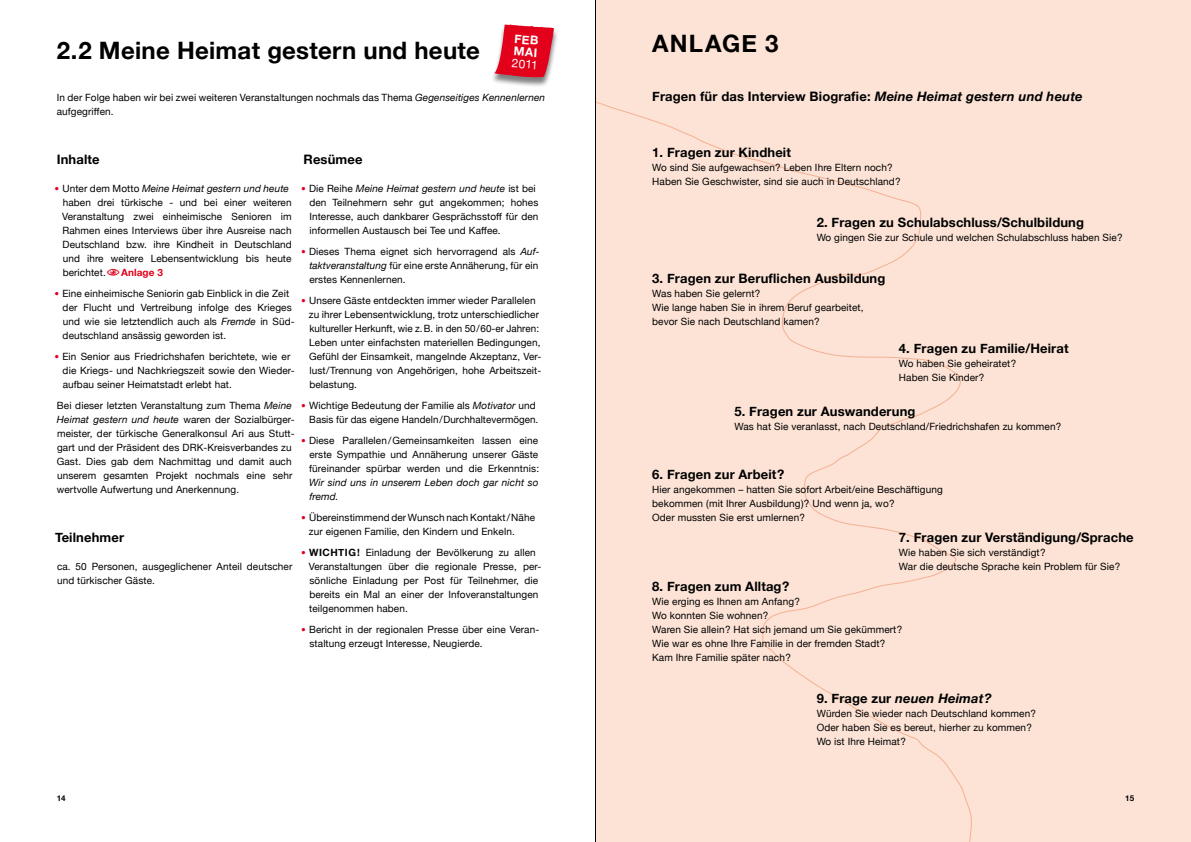
<style>
.page{position:relative;width:1191px;height:842px;background:#fff}
.page>*{position:absolute;margin:0;border:0;box-sizing:border-box;transform-origin:0 0}
.t1{font:700 24px "Helvetica Neue";letter-spacing:.015em;color:#000}
.t2{font:700 13px "Helvetica Neue";letter-spacing:.01em;color:#000}
.t3{font:italic 700 13px "Helvetica Neue";letter-spacing:.01em;color:#000}
.t4{font:700 12px/12px "Helvetica Neue";color:#fff}
.t5{font:12px "Helvetica Neue";color:#fff}
.t6{font:10px/14px "Helvetica Neue";letter-spacing:.01em;color:#000}
.t7{font:italic 10px/14px "Helvetica Neue";letter-spacing:.01em;color:#000}
.t8{font:700 10px "Helvetica Neue";color:#e2001a}
.t9{font:700 10px "Helvetica Neue";color:#000}
.t10{font:700 8px "Helvetica Neue";color:#000}
.s1{font-style:italic}
.s2{font-size:15px;color:#e2001a}
.s3{font-weight:400;font-size:15px;color:#e2001a}
.s4{font-weight:700}
.s5{font-style:normal}
</style>
<div class="page">
<div style="left:595px;top:0;width:596px;height:842px;background:#fce3d6"></div>
<div style="left:490px;top:26px;width:68px;height:62px;background:#000;opacity:.5"></div>
<svg style="left:494px;top:24px;width:60px;height:55px;background:#e0384b"></svg>
<svg style="left:596px;top:101px;width:376px;height:741px"></svg>
<hr style="left:595px;top:0;width:1px;height:842px;background:#000">
<h1 class="t1" style="left:57px;top:31px;width:425px">2.2 Meine Heimat gestern und heute</h1>
<p class="t4" style="left:515px;top:33px;width:26px;rotate:4deg">FEB<br>MAI</p>
<p class="t5" style="left:512px;top:54px;width:27px;rotate:4deg">2011</p>
<p class="t6" style="left:57px;top:91px;width:490px">I n der Folge haben wir bei zwei weiteren Veranstaltungen nochmals das Thema <span class="s1">Gegenseitiges Kennenlernen </span>aufgegriffen.</p>
<h2 class="t2" style="left:57px;top:149px;width:44px">Inhalte</h2>
<p class="t6" style="left:62px;top:182px;width:231px;text-indent:-8px"><span class="s2">•</span> U nter dem Motto <span class="s1">Meine Heimat gestern und heute </span>haben drei türkische - und bei einer weiteren Veranstaltung zwei einheimische Senioren im Rahmen eines I nterviews über ihre Ausreise nach Deutschland bzw. ihre Kindheit in Deutschland und ihre weitere Lebensentwicklung bis heute berichtet.</p>
<h2 class="t2" style="left:303px;top:149px;width:61px">Resümee</h2>
<p class="t6" style="left:309px;top:182px;width:230px;text-indent:-9px"><span class="s2">•</span> Die Reihe <span class="s1">Meine Heimat gestern und heute</span> ist bei den Teilnehmern sehr gut angekommen ; hohes Interesse, auch dankbarer Gesprächsstoff für den informellen Austausch bei Tee und Kaffee.</p>
<p class="t6" style="left:309px;top:245px;width:232px;text-indent:-9px"><span class="s2">•</span> Dieses Thema eignet sich hervorragend als <span class="s1">Auf&shy;taktveranstaltung</span> für eine erste Annäherung, für ein erstes Kennenlernen.</p>
<p class="t6" style="left:309px;top:294px;width:234px;text-indent:-8px"><span class="s2">•</span> U nsere Gäste entdeckten immer wieder Parallelen zu ihrer Lebensentwicklung, trotz unterschiedlicher kultureller Herkunft, wie z.B. in den 50 / 60-er Jahren :<br>Leben unter einfachsten materiellen Bedingungen, Gefühl der Einsamkeit, mangelnde Akzeptanz, Ver&shy;lust / Trennung von Angehörigen, hohe Arbeitszeit&shy;belastung.</p>
<p class="t6" style="left:301px;top:399px;width:239px;text-align:right"><span class="s2">•</span> Wichtige Bedeutung der Familie als <span class="s1">Motivator</span> und<br>Basis für das eigene Handeln / Durchhaltevermögen.</p>
<p class="t6" style="left:309px;top:434px;width:231px;text-align:justify;text-indent:-8px"><span class="s2">•</span> Diese Parallelen / Gemeinsamkeiten lassen eine erste Sympathie und Annäherung unserer Gäste füreinander spürbar werden und die Erkenntnis :</p>
<p class="t7" style="left:309px;top:476px;width:231px">Wir sind uns in unserem Leben doch gar nicht so fremd.</p>
<p class="t6" style="left:309px;top:511px;width:228px;text-indent:-8px"><span class="s2">•</span> Übereinstimmend der Wunsch nach Kontakt / Nähe zur eigenen Familie, den Kindern und Enkeln.</p>
<p class="t9" style="left:301px;top:544px;width:36px"><span class="s3">•</span> Wichti</p>
<p class="t8" style="left:121px;top:264px;width:43px">Anlage 3</p>
<p class="t6" style="left:63px;top:287px;width:234px;text-indent:-9px"><span class="s2">•</span> Eine einheimische Seniorin gab Einblick in die Zeit der Flucht und Vertreibung infolge des Krieges und wie sie letztendlich auch als <span class="s1">Fremde</span> in Süd&shy;deutschland ansässig geworden ist.</p>
<p class="t6" style="left:63px;top:350px;width:234px;text-indent:-9px"><span class="s2">•</span> Ein Senior aus Friedrichshafen berichtete, wie er die Kriegs- und Nachkriegszeit sowie den Wieder&shy;aufbau seiner H eimatstadt erlebt hat.</p>
<p class="t6" style="left:57px;top:399px;width:239px">Bei dieser letzten Veranstaltung zum Thema <span class="s1">Meine Heimat gestern und heute</span> waren der Sozialbürger&shy;meister, der türkische Generalkonsul Ari aus Stutt&shy;gart und der Präsident des DRK-Kreisverbandes zu Gast. Dies gab dem Nachmittag und damit auch unserem gesamten Projekt nochmals eine sehr wertvolle Aufwertung und Anerkennung.</p>
<h2 class="t2" style="left:55px;top:527px;width:71px">Teilnehmer</h2>
<p class="t6" style="left:57px;top:560px;width:237px">ca. 50 Personen, ausgeglichener Anteil deutscher und türkischer Gäste.</p>
<p class="t6" style="left:309px;top:546px;width:234px;text-indent:39px"><span class="s4">g !</span> Einladung der Bevölkerung zu allen Veranstaltungen über die regionale Presse, per&shy;sönliche Einladung per Post für Teilnehmer, die bereits ein Mal an einer der I nfoveranstaltungen teilgenommen haben.</p>
<p class="t6" style="left:309px;top:623px;width:231px;text-indent:-9px"><span class="s2">•</span> Bericht in der regionalen Presse über eine Veran&shy;staltung erzeugt I nteresse, Neugierde.</p>
<h1 class="t1" style="left:652px;top:24px;width:128px">Anlage 3</h1>
<h2 class="t2" style="left:652px;top:86px;width:432px">Fragen für das Interview Biografie : <span class="s1">Meine Heimat gestern und heute</span></h2>
<h2 class="t2" style="left:652px;top:142px;width:140px">1. Fragen zur Kindheit</h2>
<p class="t6" style="left:652px;top:161px;width:250px">Wo sind Sie aufgewachsen ? Leben Ihre Eltern noch ?<br>Haben Sie Geschwister, sind sie auch in Deutschland ?</p>
<h2 class="t2" style="left:816px;top:212px;width:269px">2. Fragen zu Schulabschluss/Schulbildung</h2>
<p class="t6" style="left:816px;top:231px;width:308px">Wo gingen Sie zur Schule und welchen Schulabschluss haben Sie ?</p>
<h2 class="t2" style="left:652px;top:268px;width:235px">3. Fragen zur Beruflichen Ausbildung</h2>
<p class="t6" style="left:652px;top:287px;width:213px">Was haben Sie gelernt ?<br>Wie lange haben Sie in ihrem Beruf gearbeitet, bevor Sie nach Deutschland kamen ?</p>
<h2 class="t2" style="left:899px;top:338px;width:171px">4. Fragen zu Familie/Heirat</h2>
<p class="t6" style="left:899px;top:357px;width:119px">Wo haben Sie geheiratet ?<br>Haben Sie Kinder ?</p>
<h2 class="t2" style="left:734px;top:401px;width:182px">5. Fragen zur Auswanderung</h2>
<p class="t6" style="left:734px;top:420px;width:328px">Was hat Sie veranlasst, nach Deutschland/Friedrichshafen zu kommen ?</p>
<h2 class="t2" style="left:652px;top:464px;width:133px">6. Fragen zur Arbeit ?</h2>
<p class="t6" style="left:652px;top:483px;width:292px">Hier angekommen – hatten Sie sofort Arbeit/eine Beschäftigung bekommen (mit I hrer Ausbildung) ? Und wenn ja, wo ?<br>Oder mussten Sie erst umlernen ?</p>
<h2 class="t2" style="left:899px;top:527px;width:236px">7. Fragen zur Verständigung/Sprache</h2>
<p class="t6" style="left:899px;top:546px;width:223px">Wie haben Sie sich verständigt ?<br>War die deutsche Sprache kein Problem für Sie ?</p>
<h2 class="t2" style="left:652px;top:576px;width:139px">8. Fragen zum Alltag ?</h2>
<p class="t6" style="left:652px;top:595px;width:252px">Wie erging es Ihnen am Anfang ?<br>Wo konnten Sie wohnen ?<br>Waren Sie allein ? Hat sich jemand um Sie gekümmert ?<br>Wie war es ohne Ihre Familie in der fremden Stadt ?<br>Kam Ihre Familie später nach ?</p>
<h2 class="t3" style="left:816px;top:688px;width:176px"><span class="s5">9. Frage zur</span> neuen Heimat ?</h2>
<p class="t6" style="left:816px;top:707px;width:221px">Würden Sie wieder nach Deutschland kommen ?<br>Oder haben Sie es bereut, hierher zu kommen ?<br>Wo ist Ihre Heimat ?</p>
<p class="t10" style="left:57px;top:792px;width:10px">14</p>
<p class="t10" style="left:1125px;top:792px;width:10px">15</p>
</div>
